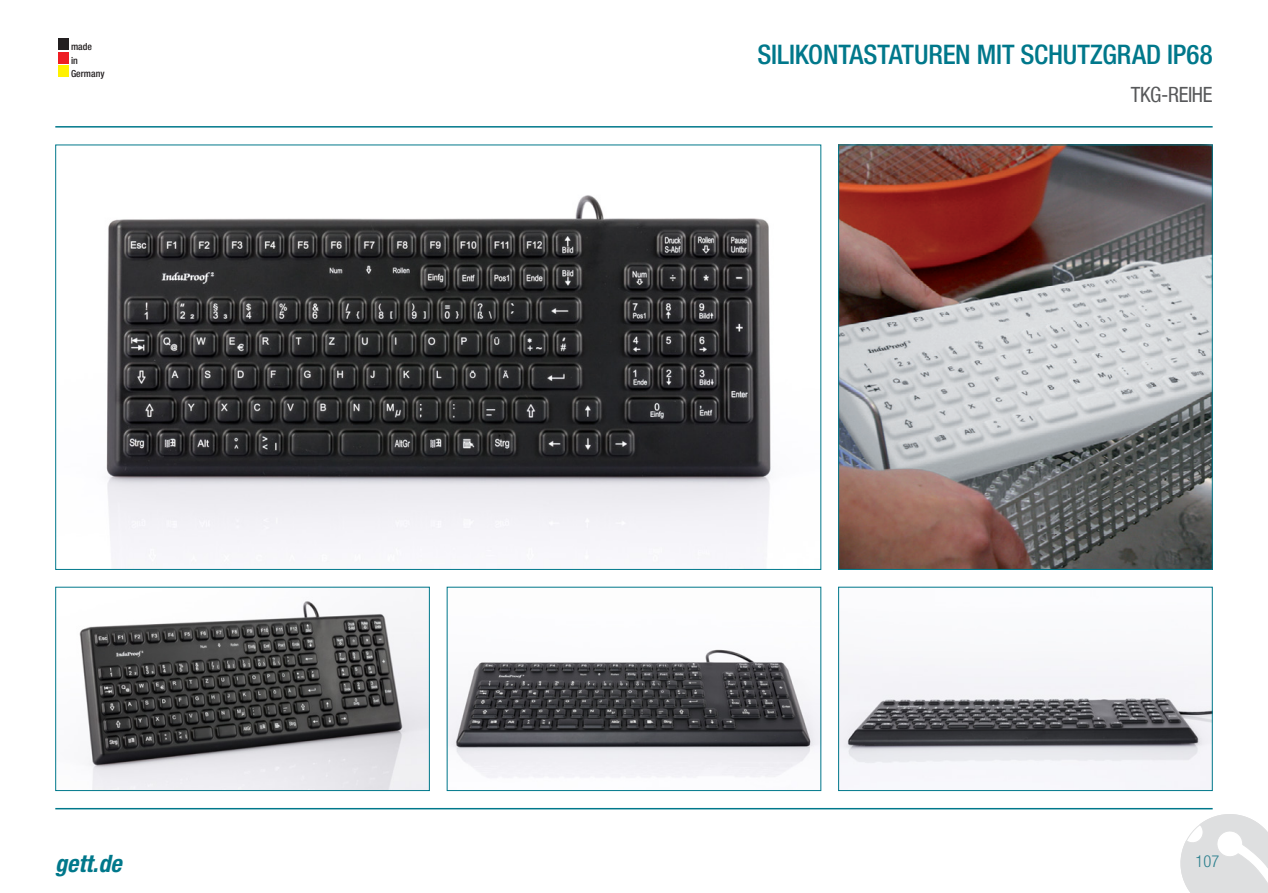
<style>
.page{position:relative;width:1268px;height:893px;background:#fff}
.page>*{position:absolute;margin:0;border:0;box-sizing:border-box;transform-origin:0 0}
.t1{font:500 condensed 27px "Helvetica Neue LT Com";letter-spacing:-.005em;color:#00788b}
.t2{font:italic 700 condensed 24px "Helvetica Neue LT Pro";color:#00788b}
.t3{font:condensed 21px "Helvetica Neue LT Com";letter-spacing:-.015em;color:#57585a}
.t4{font:300 condensed 16.5px "Helvetica Neue LT Com";color:#00788b}
.t5{font:500 condensed 9.75px/13.6px "Helvetica Neue LT Com";color:#231f20}
</style>
<div class="page">
<hr style="left:55px;top:126px;width:1157px;height:2px;background:#00788b">
<hr style="left:55px;top:808px;width:1157px;height:1px;background:#00788b">
<svg style="left:1180px;top:814px;width:87px;height:79px"></svg>
<img style="left:106px;top:195px;width:665px;height:363px">
<img style="left:79px;top:601px;width:348px;height:188px">
<div style="left:55px;top:587px;width:374px;height:204px;border:1px solid #00788b"></div>
<img style="left:448px;top:649px;width:371px;height:129px">
<div style="left:446px;top:587px;width:375px;height:204px;border:1px solid #00788b"></div>
<img style="left:840px;top:663px;width:370px;height:126px">
<div style="left:838px;top:587px;width:374px;height:204px;border:1px solid #00788b"></div>
<img style="left:840px;top:147px;width:370px;height:421px">
<div style="left:838px;top:145px;width:374px;height:425px;border:1px solid #00788b"></div>
<div style="left:58px;top:38px;width:10px;height:12px;background:#231f20"></div>
<div style="left:58px;top:52px;width:10px;height:12px;background:#ee1d23"></div>
<div style="left:58px;top:65px;width:10px;height:12px;background:#fff101"></div>
<p class="t5" style="left:71px;top:40px;width:35px">made<br>in<br>Germany</p>
<p class="t1" style="left:757px;top:38px;width:456px">SILIKONTASTATUREN MIT SCHUTZGRAD IP68</p>
<p class="t3" style="left:1130px;top:82px;width:83px">TKG-REIHE</p>
<p class="t2" style="left:55px;top:849px;width:68px">gett.de</p>
<p class="t4" style="left:1195px;top:851px;width:25px">107</p>
</div>
